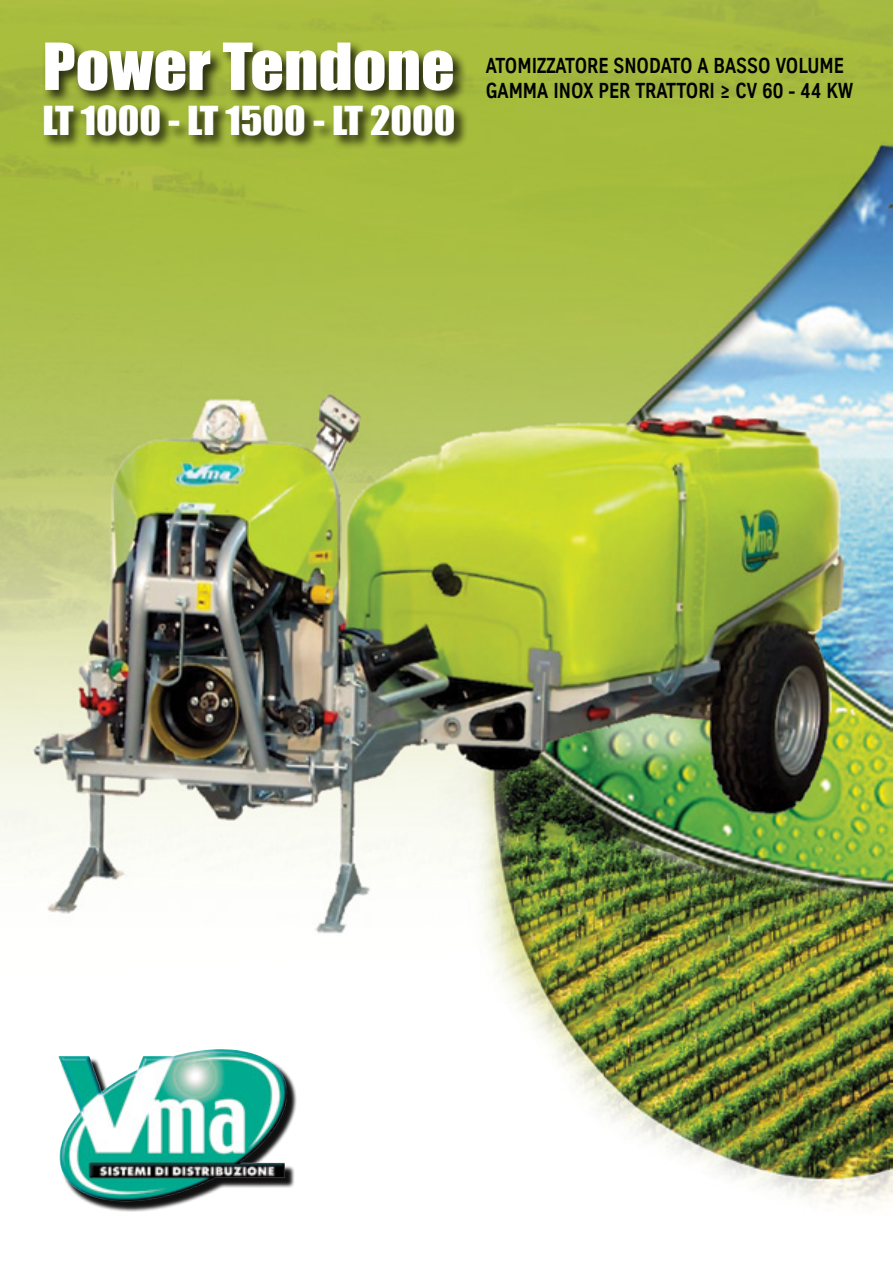
<style>
.page{position:relative;width:893px;height:1263px;background:#fff}
.page>*{position:absolute;margin:0;border:0;box-sizing:border-box;transform-origin:0 0}
.t1{font:60px "Impact";color:#fff;scale:1.1 1}
.t2{font:36.75px "Impact";color:#fff;scale:1.1 1}
.t3{font:700 21px/25.2px "TK Type";color:#000101;scale:.9 1}
</style>
<div class="page">
<img style="left:0;top:0;width:893px;height:1212px">
<div style="left:42px;top:41px;width:426px;height:108px;background:#000;opacity:.75"></div>
<div style="left:60px;top:1052px;width:237px;height:159px;background:#000;opacity:.75"></div>
<img style="left:57px;top:1049px;width:231px;height:156px">
<h1 class="t1" style="left:43px;top:29px;width:376px">Power Tendone</h1>
<h2 class="t2" style="left:43px;top:98px;width:377px">LT 1000 - LT 1500 - LT 2000</h2>
<p class="t3" style="left:486px;top:53px;width:410px">ATOMIZZATORE SNODATO A BASSO VOLUME<br>GAMMA INOX PER TRATTORI ≥ CV 60 - 44 KW</p>
</div>
